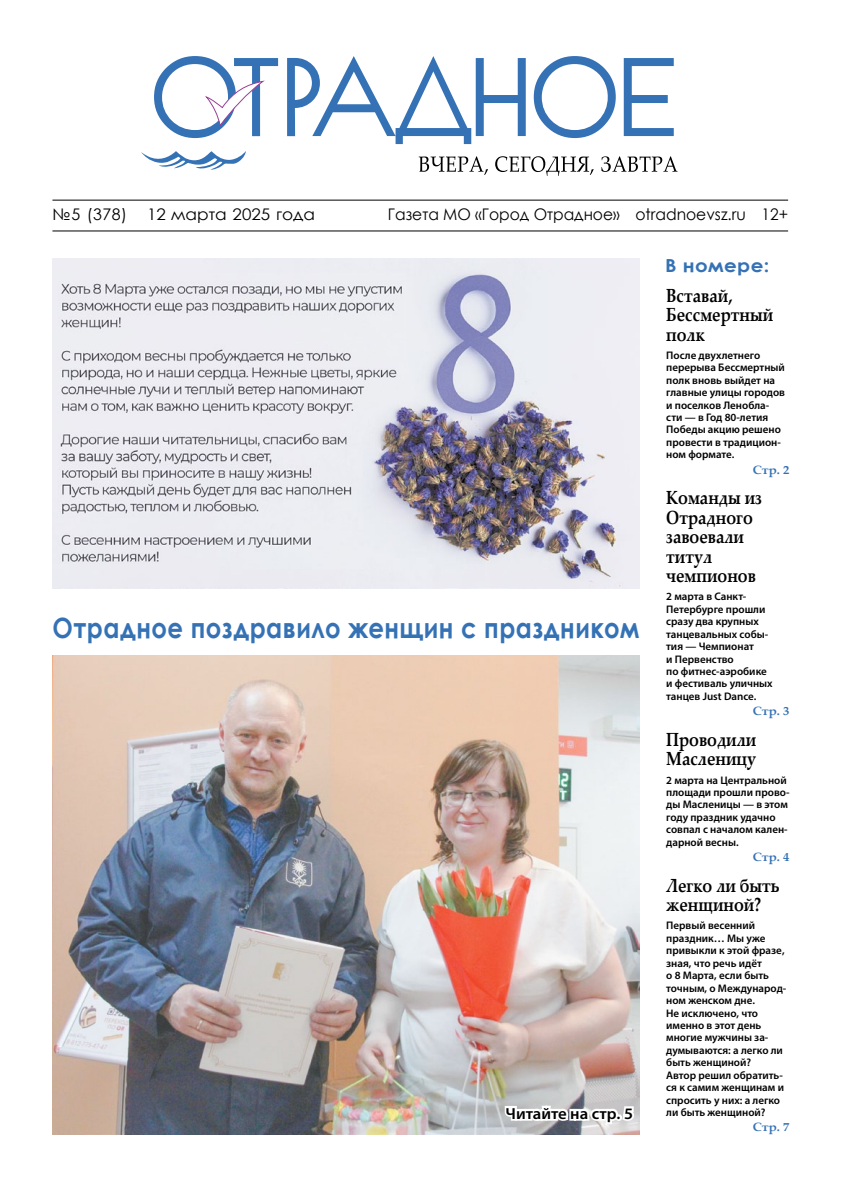
<style>
.page{position:relative;width:842px;height:1191px;background:#fff}
.page>*{position:absolute;margin:0;border:0;box-sizing:border-box;transform-origin:0 0}
.t1{font:700 28px "Century Gothic";letter-spacing:.02em;color:#3572b5;scale:.87 1}
.t2{font:700 19px/19.4px "Palatino Linotype";color:#000;scale:.83 1}
.t3{font:700 18px "Century Gothic";color:#3572b5;scale:1.1 1}
.t4{font:16px "Century Gothic";color:#000}
.t5{font:16px "Century Gothic";color:#000;scale:1.06 1}
.t6{font:600 16px "Myriad Pro";letter-spacing:-.005em;color:#000;scale:1.05 1}
.t7{font:700 12px "Palatino Linotype";color:#3572b5;scale:1.05 1}
.t8{font:600 11px/12.4px "Myriad Pro";color:#000}
</style>
<div class="page">
<hr style="left:52px;top:200px;width:736px;height:1px;background:#000">
<hr style="left:52px;top:231px;width:736px;height:1px;background:#000">
<img style="left:52px;top:258px;width:587px;height:330px">
<img style="left:52px;top:655px;width:587px;height:479px">
<svg style="left:503px;top:1103px;width:133px;height:32px"></svg>
<svg style="left:154px;top:56px;width:520px;height:88px"></svg>
<svg style="left:419px;top:156px;width:258px;height:20px"></svg>
<svg style="left:205px;top:80px;width:62px;height:48px"></svg>
<svg style="left:141px;top:151px;width:105px;height:19px"></svg>
<h3 class="t4" style="left:52px;top:203px;width:76px">№5 (378)</h3>
<h3 class="t5" style="left:147px;top:203px;width:160px">12 марта 2025 года</h3>
<h3 class="t4" style="left:388px;top:203px;width:402px">Газета МО «Город Отрадное» otradnoevsz.ru 12+</h3>
<h3 class="t3" style="left:665px;top:251px;width:96px">В номере:</h3>
<h2 class="t2" style="left:666px;top:285px;width:130px">Вставай,<br>Бессмертный полк</h2>
<p class="t8" style="left:666px;top:348px;width:120px">После двухлетнего перерыва Бессмертный полк вновь выйдет на главные улицы городов и поселков Ленобла&shy;сти — в Год 80-летия<br>Победы акцию решено провести в традицион&shy;ном формате.</p>
<p class="t7" style="left:753px;top:461px;width:37px">Стр. 2</p>
<h2 class="t2" style="left:666px;top:487px;width:117px">Команды из<br>Отрадного завоевали титул чемпионов</h2>
<p class="t8" style="left:666px;top:590px;width:108px">2 марта в Санкт-<br>Петербурге прошли сразу два крупных танцевальных собы&shy;тия — Чемпионат<br>и Первенство<br>по фитнес-аэробике и фестиваль уличных танцев Just Dance.</p>
<p class="t7" style="left:753px;top:702px;width:37px">Стр. 3</p>
<h2 class="t2" style="left:666px;top:729px;width:110px">Проводили<br>Масленицу</h2>
<p class="t8" style="left:666px;top:773px;width:125px">2 марта на Центральной площади прошли прово&shy;ды Масленицы — в этом году праздник удачно совпал с началом кален&shy;дарной весны.</p>
<p class="t7" style="left:753px;top:848px;width:37px">Стр. 4</p>
<h2 class="t2" style="left:666px;top:875px;width:138px">Легко ли быть женщиной?</h2>
<p class="t8" style="left:666px;top:919px;width:122px">Первый весенний праздник… Мы уже привыкли к этой фразе, зная, что речь идёт<br>о 8 Марта, если быть точным, о Международ&shy;ном женском дне.<br>Не исключено, что именно в этот день многие мужчины за&shy;думываются: а легко ли быть женщиной?<br>Автор решил обратить&shy;ся к самим женщинам и спросить у них: а легко ли быть женщиной?</p>
<p class="t7" style="left:753px;top:1118px;width:37px">Стр. 7</p>
<h1 class="t1" style="left:52px;top:607px;width:676px">Отрадное поздравило женщин с праздником</h1>
<h3 class="t6" style="left:506px;top:1103px;width:123px">Читайте на стр. 5</h3>
</div>
